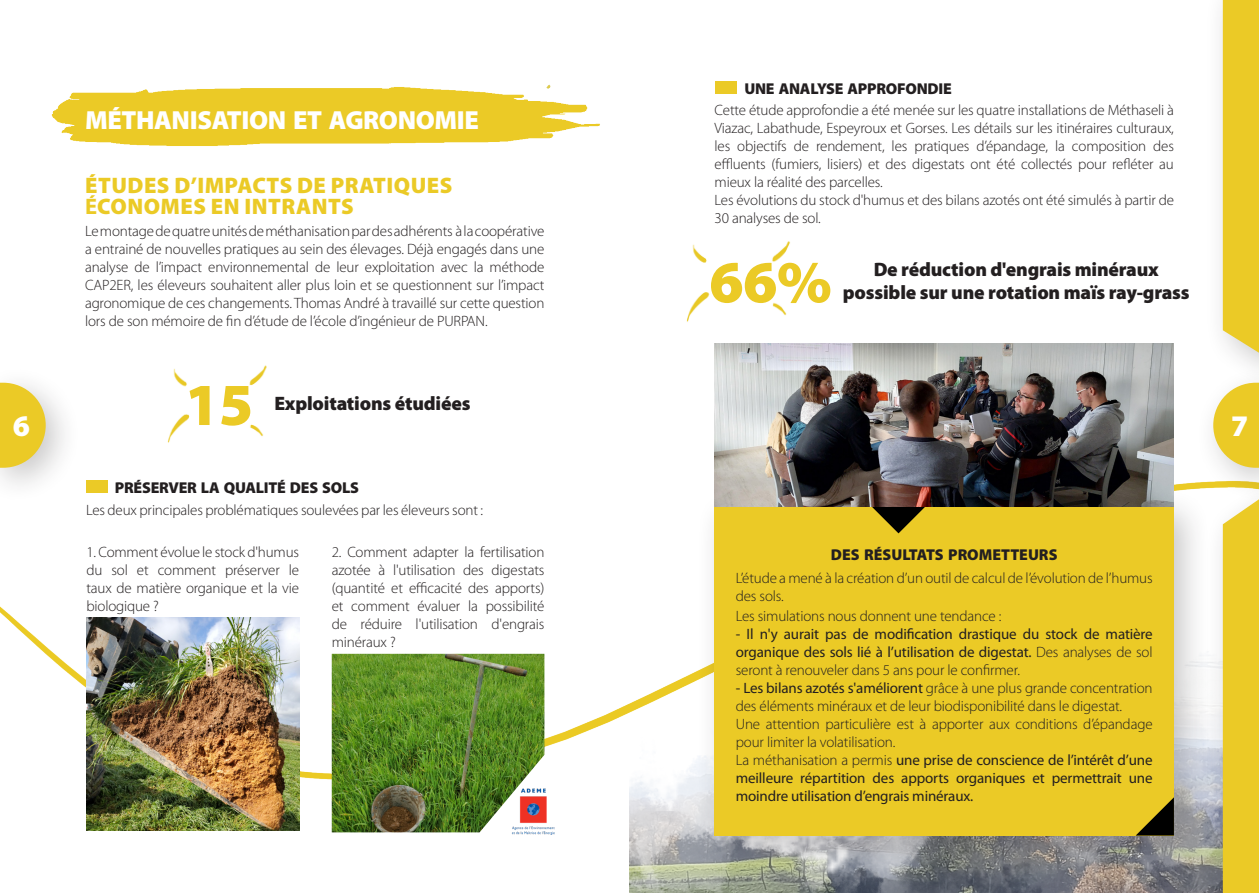
<style>
.page{position:relative;width:1259px;height:893px;background:#fff}
.page>*{position:absolute;margin:0;border:0;box-sizing:border-box;transform-origin:0 0}
.chifrecles_bleuxaxe02{font:900 60px "Myriad Pro";color:#ebca26}
.t1{font:900 30px "Myriad Pro";color:#fff}
.titre_axe_02_article{font:900 26.25px "Myriad Pro";letter-spacing:-.015em;color:#fff}
.soustitre_axe_02_article{font:900 22.5px/21px "Myriad Pro";letter-spacing:.02em;color:#ebca26}
.chifreclesmessage_bleuxaxe02{font:900 19.5px/23.4px "Myriad Pro";letter-spacing:-.01em;color:#231f20;text-align:center}
.titre{font:900 15.75px "Myriad Pro";letter-spacing:-.015em;color:#231f20}
.conclusion{font:900 15.75px "Myriad Pro";color:#231f20}
.corpdetexte_axe_02_article{font:300 15px/18px "Myriad Pro";letter-spacing:-.01em;color:#231f20;text-align:justify}
.Style_de_paragraphe_1{font:300 15px/18px "Myriad Pro";letter-spacing:-.01em;color:#231f20}
.Style_de_paragraphe_1-2{font:15px/18px "Myriad Pro";letter-spacing:-.01em;color:#231f20;text-align:justify}
.variante_axe_01_metha{font:300 15px/18px "Myriad Pro";letter-spacing:-.01em;color:#231f20;text-align:justify}
.s1{font-weight:700}
.s2{font-weight:300}
.s3{font-weight:400}
</style>
<div class="page">
<img style="left:629px;top:482px;width:574px;height:411px">
<div style="left:1203px;top:0;width:56px;height:394px;background:#fbfbfb"></div>
<svg style="left:1222px;top:0;width:37px;height:361px"></svg>
<div style="left:1203px;top:475px;width:56px;height:418px;background:#231f20;opacity:.25"></div>
<div style="left:1222px;top:504px;width:37px;height:389px;background:#ebca26"></div>
<div style="left:0;top:365px;width:82px;height:139px;background:#231f20;opacity:.25"></div>
<div style="left:0;top:383px;width:21px;height:85px;background:#ebca26"></div>
<img style="left:21px;top:84px;width:587px;height:751px">
<div style="left:695px;top:487px;width:516px;height:386px;background:#231f20;opacity:.25"></div>
<div style="left:714px;top:506px;width:460px;height:330px;background:#ebca26"></div>
<svg style="left:1135px;top:797px;width:39px;height:39px"></svg>
<svg style="left:871px;top:506px;width:54px;height:27px"></svg>
<img style="left:714px;top:344px;width:460px;height:162px">
<div style="left:1194px;top:365px;width:65px;height:139px;background:#231f20;opacity:.25"></div>
<svg style="left:1213px;top:383px;width:46px;height:85px"></svg>
<div style="left:86px;top:480px;width:22px;height:13px;background:#ebca26"></div>
<img style="left:86px;top:618px;width:213px;height:212px">
<div style="left:716px;top:81px;width:21px;height:13px;background:#ebca26"></div>
<img style="left:686px;top:241px;width:153px;height:152px">
<img style="left:124px;top:321px;width:190px;height:189px">
<img style="left:332px;top:654px;width:212px;height:178px">
<img style="left:511px;top:788px;width:44px;height:46px">
<p class="titre_axe_02_article" style="left:85px;top:105px;width:395px">MÉTHANISATION ET AGRONOMIE</p>
<p class="soustitre_axe_02_article" style="left:85px;top:175px;width:369px">ÉTUDES D’IMPACTS DE PRATIQUES<br><span class="s1">É</span>CONOMES EN INTRANTS</p>
<p class="corpdetexte_axe_02_article" style="left:85px;top:222px;width:461px">Le montage de quatre unités de méthanisation par des adhérents à la coopérative a entrainé de nouvelles pratiques au sein des élevages. Déjà engagés dans une analyse de l’impact environnemental de leur exploitation avec la méthode CAP2ER, les éleveurs souhaitent aller plus loin et se questionnent sur l’impact agronomique de ces changements. Thomas André à travaillé sur cette question lors de son mémoire de fin d’étude de l’école d’ingénieur de PURPAN.</p>
<p class="titre" style="left:744px;top:79px;width:209px">UNE ANALYSE APPROFONDIE</p>
<p class="corpdetexte_axe_02_article" style="left:714px;top:102px;width:461px">Cette étude approfondie a été menée sur les quatre installations de Méthaseli à Viazac, Labathude, Espeyroux et Gorses. Les détails sur les itinéraires culturaux, les objectifs de rendement, les pratiques d’épandage, la composition des effluents (fumiers, lisiers) et des digestats ont été collectés pour refléter au mieux la réalité des parcelles.</p>
<p class="corpdetexte_axe_02_article" style="left:714px;top:192px;width:461px">Les évolutions du stock d'humus et des bilans azotés ont été simulés à partir de<br>30 analyses de sol.</p>
<p class="chifrecles_bleuxaxe02" style="left:709px;top:248px;width:124px">66%</p>
<p class="chifreclesmessage_bleuxaxe02" style="left:843px;top:258px;width:348px">De réduction d'engrais minéraux possible sur une rotation maïs ray-grass</p>
<p class="chifrecles_bleuxaxe02" style="left:185px;top:371px;width:70px">15</p>
<p class="chifreclesmessage_bleuxaxe02" style="left:274px;top:392px;width:198px">Exploitations étudiées</p>
<h2 class="t1" style="left:13px;top:409px;width:19px">6</h2>
<h2 class="t1" style="left:1231px;top:409px;width:19px">7</h2>
<p class="titre" style="left:115px;top:479px;width:246px">PRÉSERVER LA QUALITÉ DES SOLS</p>
<p class="corpdetexte_axe_02_article" style="left:86px;top:501px;width:398px">Les deux principales problématiques soulevées par les éleveurs sont :</p>
<p class="variante_axe_01_metha" style="left:86px;top:543px;width:214px">1. Comment évolue le stock d'humus du sol et comment préserver le taux de matière organique et la vie biologique ?</p>
<p class="variante_axe_01_metha" style="left:332px;top:543px;width:214px">2. Comment adapter la fertilisation azotée à l'utilisation des digestats (quantité et efficacité des apports) et comment évaluer la possibilité de réduire l'utilisation d'engrais minéraux ?</p>
<p class="conclusion" style="left:831px;top:546px;width:228px">DES RÉSULTATS PROMETTEURS</p>
<p class="Style_de_paragraphe_1" style="left:736px;top:569px;width:418px">L’étude a mené à la création d’un outil de calcul de l’évolution de l’humus des sols.</p>
<p class="Style_de_paragraphe_1" style="left:736px;top:608px;width:267px">Les simulations nous donnent une tendance :</p>
<p class="Style_de_paragraphe_1-2" style="left:736px;top:625px;width:418px">- Il n'y aurait pas de modification drastique du stock de matière organique des sols lié à l’utilisation de digestat. <span class="s2">Des analyses de sol seront à renouveler dans 5 ans pour le confirmer.</span></p>
<p class="Style_de_paragraphe_1" style="left:736px;top:680px;width:418px"><span class="s3">- Les bilans azotés s'améliorent</span> grâce à une plus grande concentration des éléments minéraux et de leur biodisponibilité dans le digestat.</p>
<p class="Style_de_paragraphe_1" style="left:736px;top:716px;width:418px">Une attention particulière est à apporter aux conditions d’épandage pour limiter la volatilisation.</p>
<p class="Style_de_paragraphe_1-2" style="left:736px;top:751px;width:418px"><span class="s2">La méthanisation a permis</span> une prise de conscience de l’intérêt d’une meilleure répartition des apports organiques et permettrait une moindre utilisation d’engrais minéraux.</p>
</div>
